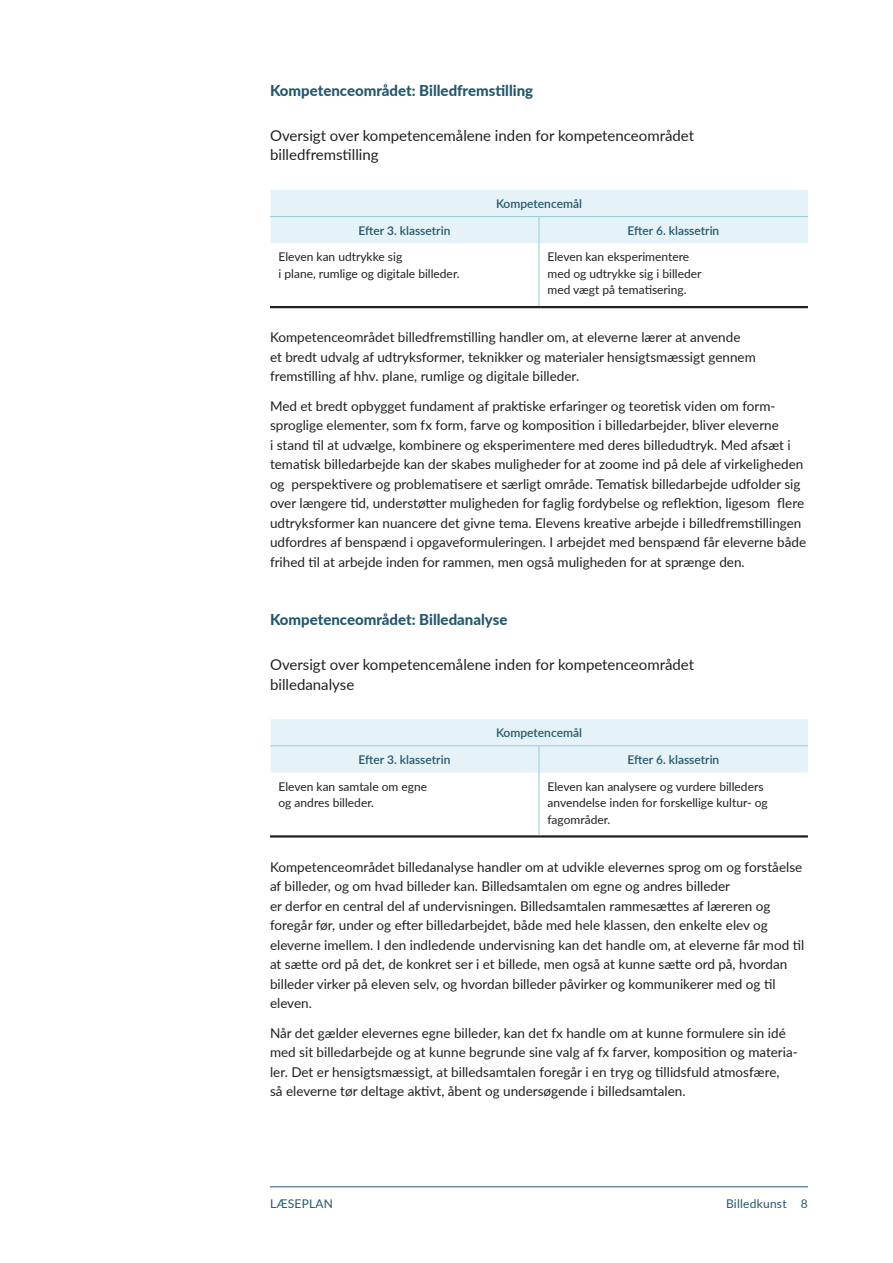
<style>
.page{position:relative;width:893px;height:1263px;background:#fff}
.page>*{position:absolute;margin:0;border:0;box-sizing:border-box;transform-origin:0 0}
._07_Tabel_Navn{font:15px/19.5px "Lato";color:#231f20}
._08_blå_mellemrubrik{font:800 15px "Lato";color:#23576d}
._04_Brødtekst_9_13{font:13.5px/19.5px "Lato";color:#231f20}
._09_Tabeltekst_brød{font:12px/16.5px "Lato";color:#231f20}
._09_Tabeltekst_over{font:600 12px "Lato";color:#23576d}
.t1{font:12px "Lato";letter-spacing:.02em;color:#23576d}
</style>
<div class="page">
<hr style="left:270px;top:306px;width:269px;height:2px;background:#231f20">
<hr style="left:539px;top:306px;width:269px;height:2px;background:#231f20">
<div style="left:270px;top:190px;width:538px;height:53px;background:#e5f2f7"></div>
<hr style="left:539px;top:243px;width:1px;height:63px;background:#99cad6">
<hr style="left:270px;top:835px;width:269px;height:2px;background:#231f20">
<hr style="left:539px;top:835px;width:269px;height:2px;background:#231f20">
<div style="left:270px;top:719px;width:538px;height:53px;background:#e5f2f7"></div>
<hr style="left:539px;top:772px;width:1px;height:63px;background:#99cad6">
<hr style="left:270px;top:1186px;width:538px;height:1px;background:#23576d">
<p class="_08_blå_mellemrubrik" style="left:270px;top:79px;width:265px">Kompetenceområdet: Billedfremstilling</p>
<p class="_07_Tabel_Navn" style="left:270px;top:125px;width:426px">Oversigt over kompetencemålene inden for kompetenceområdet billedfremstilling</p>
<p class="_09_Tabeltekst_over" style="left:496px;top:195px;width:87px">Kompetencemål</p>
<p class="_09_Tabeltekst_over" style="left:359px;top:222px;width:93px">Efter 3. klassetrin</p>
<p class="_09_Tabeltekst_over" style="left:627px;top:222px;width:93px">Efter 6. klassetrin</p>
<p class="_09_Tabeltekst_brød" style="left:279px;top:248px;width:183px">Eleven kan udtrykke sig<br>i plane, rumlige og digitale billeder.</p>
<p class="_09_Tabeltekst_brød" style="left:547px;top:248px;width:155px">Eleven kan eksperimentere med og udtrykke sig i billeder med vægt på tematisering.</p>
<p class="_04_Brødtekst_9_13" style="left:270px;top:327px;width:487px">Kompetenceområdet billedfremstilling handler om, at eleverne lærer at anvende<br>et bredt udvalg af udtryksformer, teknikker og materialer hensigtsmæssigt gennem fremstilling af hhv. plane, rumlige og digitale billeder.</p>
<p class="_04_Brødtekst_9_13" style="left:270px;top:395px;width:538px">Med et bredt opbygget fundament af praktiske erfaringer og teoretisk viden om form&shy;sproglige elementer, som fx form, farve og komposition i billedarbejder, bliver eleverne<br>i stand til at udvælge, kombinere og eksperimentere med deres billedudtryk. Med afsæt i tematisk billedarbejde kan der skabes muligheder for at zoome ind på dele af virkeligheden og perspektivere og problematisere et særligt område. Tematisk billedarbejde udfolder sig over længere tid, understøtter muligheden for faglig fordybelse og reflektion, ligesom flere udtryksformer kan nuancere det givne tema. Elevens kreative arbejde i billedfremstillingen udfordres af benspænd i opgaveformuleringen. I arbejdet med benspænd får eleverne både frihed til at arbejde inden for rammen, men også muligheden for at sprænge den.</p>
<p class="_08_blå_mellemrubrik" style="left:270px;top:609px;width:239px">Kompetenceområdet: Billedanalyse</p>
<p class="_07_Tabel_Navn" style="left:270px;top:654px;width:426px">Oversigt over kompetencemålene inden for kompetenceområdet billedanalyse</p>
<p class="_09_Tabeltekst_over" style="left:496px;top:724px;width:87px">Kompetencemål</p>
<p class="_09_Tabeltekst_over" style="left:359px;top:751px;width:93px">Efter 3. klassetrin</p>
<p class="_09_Tabeltekst_over" style="left:627px;top:751px;width:93px">Efter 6. klassetrin</p>
<p class="_09_Tabeltekst_brød" style="left:279px;top:777px;width:150px">Eleven kan samtale om egne og andres billeder.</p>
<p class="_09_Tabeltekst_brød" style="left:547px;top:777px;width:222px">Eleven kan analysere og vurdere billeders anvendelse inden for forskellige kultur- og fagområder.</p>
<p class="_04_Brødtekst_9_13" style="left:270px;top:856px;width:536px">Kompetenceområdet billedanalyse handler om at udvikle elevernes sprog om og forståelse af billeder, og om hvad billeder kan. Billedsamtalen om egne og andres billeder<br>er derfor en central del af undervisningen. Billedsamtalen rammesættes af læreren og foregår før, under og efter billedarbejdet, både med hele klassen, den enkelte elev og eleverne imellem. I den indledende undervisning kan det handle om, at eleverne får mod til at sætte ord på det, de konkret ser i et billede, men også at kunne sætte ord på, hvordan billeder virker på eleven selv, og hvordan billeder påvirker og kommunikerer med og til eleven.</p>
<p class="_04_Brødtekst_9_13" style="left:270px;top:1022px;width:529px">Når det gælder elevernes egne billeder, kan det fx handle om at kunne formulere sin idé med sit billedarbejde og at kunne begrunde sine valg af fx farver, komposition og materia&shy;ler. Det er hensigtsmæssigt, at billedsamtalen foregår i en tryg og tillidsfuld atmosfære,<br>så eleverne tør deltage aktivt, åbent og undersøgende i billedsamtalen.</p>
<p class="t1" style="left:270px;top:1195px;width:65px">LÆSEPLAN</p>
<p class="t1" style="left:726px;top:1195px;width:83px">Billedkunst 8</p>
</div>
